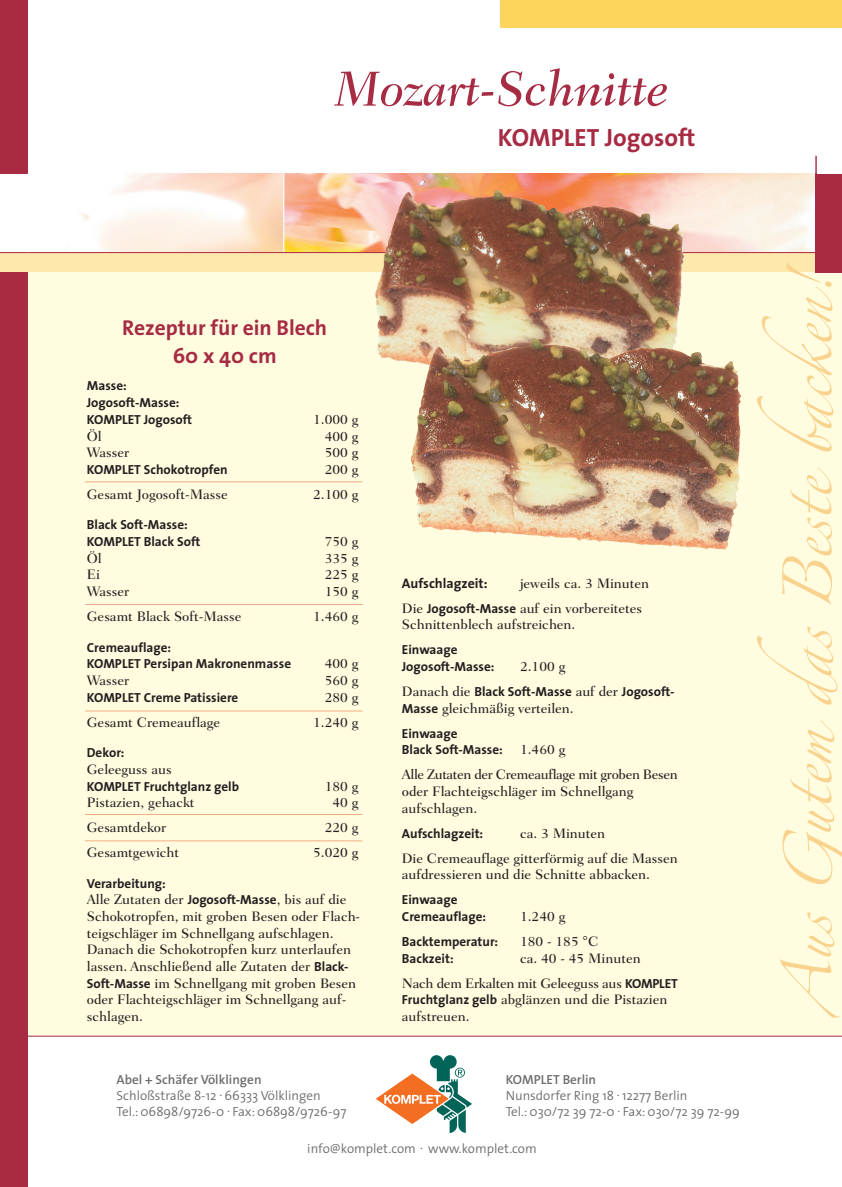
<style>
.page{position:relative;width:842px;height:1187px;background:#fff}
.page>*{position:absolute;margin:0;border:0;box-sizing:border-box;transform-origin:0 0}
.t1{font:italic 500 49.95px "Fairfield LH";letter-spacing:-.015em;color:#a62b43}
.t2{font:700 25.05px "The Sans";color:#a62b43}
.t3{font:700 21.45px/27.8px "The Sans";color:#a62b43;text-align:center}
.t4{font:500 13.95px/16.6px "Fairfield LH";color:#231f20}
.t5{font:500 13.95px/25px "Fairfield LH";letter-spacing:-.02em;color:#231f20}
.t6{font:700 13.95px "The Sans";color:#231f20}
.t7{font:700 13.2px/16.6px "The Sans";color:#231f20}
.t8{font:300 13.2px/15.9px "The Sans";color:#6c6d70}
.t9{font:600 13.2px "The Sans";color:#6c6d70}
.s1{font-family:"The Sans";font-weight:700;font-size:13.2px}
.s2{font-family:"Fairfield LH";font-weight:500;font-size:13.95px}
</style>
<div class="page">
<img style="left:284px;top:174px;width:531px;height:78px">
<div style="left:0;top:272px;width:841px;height:914px;background:#fffce0"></div>
<div style="left:0;top:1036px;width:841px;height:150px;background:#fff"></div>
<div style="left:0;top:252px;width:841px;height:20px;background:#ffe8ac"></div>
<div style="left:0;top:0;width:28px;height:174px;background:#a62b43"></div>
<svg style="left:815px;top:156px;width:1px;height:18px"></svg>
<hr style="left:18px;top:1035px;width:823px;height:1px;background:#a62b43">
<div style="left:0;top:272px;width:28px;height:914px;background:#a62b43"></div>
<div style="left:500px;top:0;width:341px;height:28px;background:#fed55c"></div>
<div style="left:815px;top:174px;width:26px;height:98px;background:#a62b43"></div>
<hr style="left:0;top:252px;width:841px;height:1px;background:#a62b43">
<svg style="left:375px;top:1055px;width:97px;height:78px"></svg>
<hr style="left:85px;top:710px;width:277px;height:1px;background:#eeaf82">
<hr style="left:85px;top:604px;width:278px;height:1px;background:#eeaf82">
<hr style="left:85px;top:481px;width:277px;height:1px;background:#eeaf82">
<hr style="left:85px;top:814px;width:277px;height:1px;background:#eeaf82">
<svg style="left:780px;top:912px;width:59px;height:105px"></svg>
<svg style="left:782px;top:721px;width:59px;height:163px"></svg>
<svg style="left:757px;top:626px;width:80px;height:78px"></svg>
<svg style="left:782px;top:467px;width:50px;height:137px"></svg>
<svg style="left:757px;top:262px;width:76px;height:189px"></svg>
<img style="left:373px;top:190px;width:311px;height:172px">
<img style="left:409px;top:338px;width:332px;height:212px">
<hr style="left:85px;top:840px;width:277px;height:1px;background:#eeaf82">
<h1 class="t1" style="left:335px;top:68px;width:336px">Mozart-Schnitte</h1>
<h2 class="t2" style="left:498px;top:126px;width:199px">KOMPLET Jogosoft</h2>
<h3 class="t3" style="left:122px;top:315px;width:206px">Rezeptur für ein Blech<br>60 x 40 cm</h3>
<p class="t7" style="left:87px;top:378px;width:107px">Masse:<br>Jogosoft-Masse:<br>KOMPLET Jogosoft</p>
<p class="t4" style="left:313px;top:412px;width:47px">1.000 g</p>
<p class="t4" style="left:87px;top:429px;width:16px">Öl</p>
<p class="t4" style="left:325px;top:429px;width:35px">400 g</p>
<p class="t4" style="left:87px;top:445px;width:44px">Wasser</p>
<p class="t4" style="left:325px;top:445px;width:35px">500 g</p>
<p class="t7" style="left:87px;top:462px;width:142px">KOMPLET Schokotropfen</p>
<p class="t4" style="left:325px;top:462px;width:35px">200 g</p>
<p class="t4" style="left:87px;top:487px;width:142px">Gesamt Jogosoft-Masse</p>
<p class="t4" style="left:313px;top:487px;width:47px">2.100 g</p>
<p class="t7" style="left:87px;top:517px;width:115px">Black Soft-Masse:<br>KOMPLET Black Soft</p>
<p class="t4" style="left:325px;top:534px;width:35px">750 g</p>
<p class="t4" style="left:87px;top:551px;width:16px">Öl</p>
<p class="t4" style="left:325px;top:551px;width:35px">335 g</p>
<p class="t4" style="left:87px;top:567px;width:15px">Ei</p>
<p class="t4" style="left:325px;top:567px;width:35px">225 g</p>
<p class="t4" style="left:87px;top:584px;width:44px">Wasser</p>
<p class="t4" style="left:325px;top:584px;width:35px">150 g</p>
<p class="t4" style="left:87px;top:609px;width:156px">Gesamt Black Soft-Masse</p>
<p class="t4" style="left:313px;top:609px;width:47px">1.460 g</p>
<p class="t7" style="left:87px;top:640px;width:206px">Cremeauflage:<br>KOMPLET Persipan Makronenmasse</p>
<p class="t4" style="left:325px;top:656px;width:35px">400 g</p>
<p class="t4" style="left:87px;top:673px;width:44px">Wasser</p>
<p class="t4" style="left:325px;top:673px;width:35px">560 g</p>
<p class="t7" style="left:87px;top:689px;width:153px">KOMPLET Creme Patissiere</p>
<p class="t4" style="left:325px;top:690px;width:35px">280 g</p>
<p class="t4" style="left:87px;top:715px;width:135px">Gesamt Cremeauflage</p>
<p class="t4" style="left:313px;top:715px;width:47px">1.240 g</p>
<p class="t7" style="left:87px;top:745px;width:39px">Dekor:</p>
<p class="t4" style="left:87px;top:762px;width:86px">Geleeguss aus</p>
<p class="t7" style="left:87px;top:778px;width:154px">KOMPLET Fruchtglanz gelb</p>
<p class="t4" style="left:325px;top:778px;width:35px">180 g</p>
<p class="t4" style="left:87px;top:795px;width:109px">Pistazien, gehackt</p>
<p class="t4" style="left:332px;top:795px;width:27px">40 g</p>
<p class="t4" style="left:87px;top:820px;width:81px">Gesamtdekor</p>
<p class="t4" style="left:325px;top:820px;width:35px">220 g</p>
<p class="t4" style="left:87px;top:845px;width:94px">Gesamtgewicht</p>
<p class="t4" style="left:313px;top:845px;width:47px">5.020 g</p>
<p class="t7" style="left:87px;top:876px;width:80px">Verarbeitung:</p>
<p class="t4" style="left:87px;top:892px;width:275px">Alle Zutaten der <span class="s1">Jogosoft-Masse</span>, bis auf die Schokotropfen, mit groben Besen oder Flach&shy;teigschläger im Schnellgang aufschlagen.<br>Danach die Schokotropfen kurz unterlaufen lassen. Anschließend alle Zutaten der <span class="s1">Black-Soft-Masse</span> im Schnellgang mit groben Besen oder Flachteigschläger im Schnellgang auf&shy;schlagen.</p>
<p class="t6" style="left:402px;top:576px;width:87px">Aufschlagzeit:</p>
<p class="t4" style="left:402px;top:571px;width:249px;line-height:25px;text-indent:118px">jeweils ca. 3 Minuten<br>Die <span class="s1">Jogosoft-Masse</span> auf ein vorbereitetes</p>
<p class="t4" style="left:402px;top:617px;width:175px">Schnittenblech aufstreichen.</p>
<p class="t7" style="left:402px;top:642px;width:94px">Einwaage<br>Jogosoft-Masse:</p>
<p class="t4" style="left:520px;top:659px;width:47px">2.100 g</p>
<p class="t7" style="left:402px;top:684px;width:274px"><span class="s2">Danach die</span> Black Soft-Masse <span class="s2">auf der</span> Jogosoft-</p>
<p class="t4" style="left:402px;top:701px;width:173px"><span class="s1">Masse</span> gleichmäßig verteilen.</p>
<p class="t7" style="left:402px;top:726px;width:165px">Einwaage<br>Black Soft-Masse: <span class="s2">1.460 g</span></p>
<p class="t4" style="left:402px;top:767px;width:277px">Alle Zutaten der Cremeauflage mit groben Besen oder Flachteigschläger im Schnellgang aufschlagen.</p>
<p class="t7" style="left:402px;top:825px;width:83px">Aufschlagzeit:</p>
<p class="t4" style="left:402px;top:821px;width:277px;line-height:25px;text-indent:118px">ca. 3 Minuten<br>Die Cremeauflage gitterförmig auf die Massen</p>
<p class="t4" style="left:402px;top:867px;width:250px">aufdressieren und die Schnitte abbacken.</p>
<p class="t7" style="left:402px;top:892px;width:86px">Einwaage<br>Cremeauflage:</p>
<p class="t4" style="left:520px;top:909px;width:47px">1.240 g</p>
<p class="t7" style="left:402px;top:934px;width:98px">Backtemperatur:</p>
<p class="t4" style="left:520px;top:934px;width:80px">180 - 185 C</p>
<p class="t7" style="left:402px;top:950px;width:53px">Backzeit:</p>
<p class="t5" style="left:402px;top:946px;width:277px;text-indent:118px">ca. 40 - 45 Minuten<br>Nach dem Erkalten mit Geleeguss aus <span class="s1">KOMPLET</span></p>
<p class="t4" style="left:402px;top:992px;width:267px"><span class="s1">Fruchtglanz gelb</span> abglänzen und die Pistazien aufstreuen.</p>
<p class="t9" style="left:117px;top:1073px;width:146px">Abel + Schäfer Völklingen</p>
<p class="t8" style="left:117px;top:1088px;width:231px">Schloßstraße 8-12 . 66333 Völklingen<br>Tel.: 06898/9726-0 . Fax: 06898/9726-97</p>
<p class="t8" style="left:307px;top:1141px;width:231px">info@komplet.com . www.komplet.com</p>
<p class="t9" style="left:505px;top:1073px;width:92px">KOMPLET Berlin</p>
<p class="t8" style="left:505px;top:1088px;width:235px">Nunsdorfer Ring 18 . 12277 Berlin<br>Tel.: 030/72 39 72-0 . Fax: 030/72 39 72-99</p>
</div>
